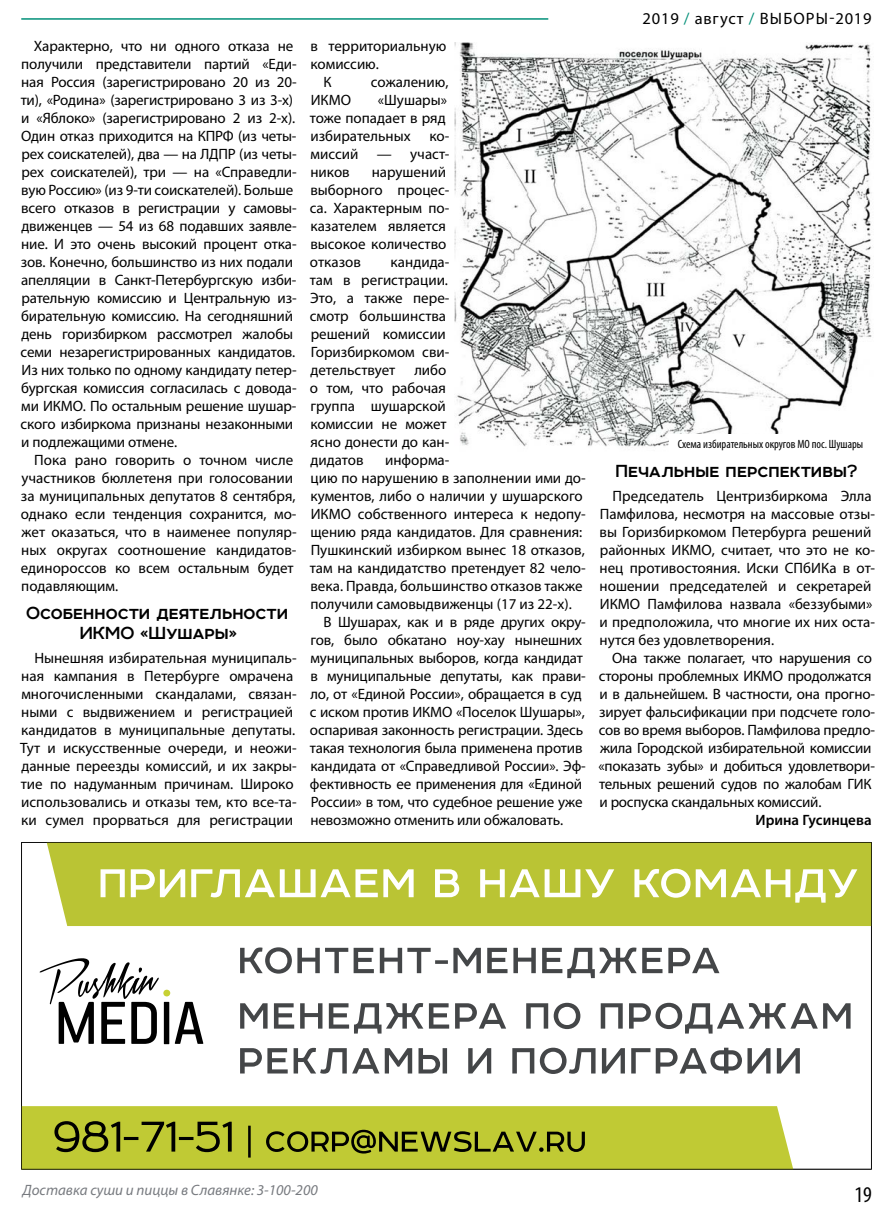
<style>
.page{position:relative;width:893px;height:1221px;background:#fff}
.page>*{position:absolute;margin:0;border:0;box-sizing:border-box;transform-origin:0 0}
.t1{font:condensed 22.5px "Myriad Pro";color:#000}
.t2{font:700 20.25px/19.5px "Room";color:#000;text-align:center}
.t3{font:16.5px "Myriad Pro";letter-spacing:.05em;color:#000}
.t4{font:15px/18px "Myriad Pro";letter-spacing:-.005em;color:#000}
.t5{font:italic 15px "Myriad Pro";color:#777a7f}
.t6{font:600 15px "Myriad Pro";color:#000}
.t7{font:condensed 12px "Myriad Pro";color:#000}
.s1{color:#008f78}
</style>
<div class="page">
<hr style="left:21px;top:18px;width:527px;height:2px;background:#008f78">
<svg style="left:21px;top:842px;width:851px;height:327px"></svg>
<div style="left:164px;top:1001px;width:5px;height:43px;background:#000"></div>
<svg style="left:40px;top:958px;width:163px;height:85px"></svg>
<svg style="left:240px;top:947px;width:479px;height:31px"></svg>
<svg style="left:240px;top:1002px;width:610px;height:31px"></svg>
<svg style="left:240px;top:1047px;width:560px;height:26px"></svg>
<svg style="left:101px;top:868px;width:756px;height:34px"></svg>
<svg style="left:54px;top:1121px;width:178px;height:31px;background:#889025"></svg>
<svg style="left:248px;top:1125px;width:337px;height:32px;background:#949c28"></svg>
<img style="left:455px;top:43px;width:417px;height:404px">
<div style="left:669px;top:434px;width:203px;height:18px;background:#fff"></div>
<p class="t4" style="left:21px;top:37px;width:278px;text-indent:13px">Характерно, что ни одного отказа не получили представители партий «Еди&shy;ная Россия (зарегистрировано 20 из 20- ти), «Родина» (зарегистрировано 3 из 3-х) и «Яблоко» (зарегистрировано 2 из 2-х).<br>Один отказ приходится на КПРФ (из четы&shy;рех соискателей), два — на ЛДПР (из четы&shy;рех соискателей), три — на «Справедли&shy;вую Россию» (из 9-ти соискателей). Больше всего отказов в регистрации у самовы&shy;движенцев — 54 из 68 подавших заявле&shy;ние. И это очень высокий процент отка&shy;зов. Конечно, большинство из них подали апелляции в Санкт-Петербургскую изби&shy;рательную комиссию и Центральную из&shy;бирательную комиссию. На сегодняшний день горизбирком рассмотрел жалобы семи незарегистрированных кандидатов.<br>Из них только по одному кандидату петер&shy;бургская комиссия согласилась с довода&shy;ми ИКМО. По остальным решение шушар&shy;ского избиркома признаны незаконными и подлежащими отмене.</p>
<p class="t4" style="left:21px;top:451px;width:277px;text-indent:14px">Пока рано говорить о точном числе участников бюллетеня при голосовании за муниципальных депутатов 8 сентября, однако если тенденция сохранится, мо&shy;жет оказаться, что в наименее популяр&shy;ных округах соотношение кандидатов&shy;единороссов ко всем остальным будет подавляющим.</p>
<h2 class="t2" style="left:26px;top:603px;width:263px">Особенности деятельности<br>ИКМО «Шушары»</h2>
<p class="t4" style="left:20px;top:649px;width:278px;text-indent:14px">Нынешняя избирательная муниципаль&shy;ная кампания в Петербурге омрачена многочисленными скандалами, связан&shy;ными с выдвижением и регистрацией кандидатов в муниципальные депутаты.<br>Тут и искусственные очереди, и неожи&shy;данные переезды комиссий, и их закры&shy;тие по надуманным причинам. Широко использовались и отказы тем, кто все-та&shy;ки сумел прорваться для регистрации</p>
<p class="t4" style="left:310px;top:37px;width:137px">в территориальную</p>
<p class="t4" style="left:310px;top:55px;width:70px">комиссию.</p>
<p class="t4" style="left:323px;top:73px;width:10px">К</p>
<p class="t4" style="left:371px;top:73px;width:79px">сожалению,</p>
<p class="t4" style="left:311px;top:91px;width:42px">ИКМО</p>
<p class="t4" style="left:310px;top:91px;width:139px;text-align:justify;text-indent:68px">«Шушары» тоже попадает в ряд избирательных</p>
<p class="t4" style="left:310px;top:127px;width:140px;text-align:justify;text-indent:119px">ко&shy;миссий — участ&shy;ников</p>
<p class="t4" style="left:310px;top:163px;width:141px;text-indent:62px">нарушений выборного процес&shy;са. Характерным по&shy;казателем является высокое количество отказов</p>
<p class="t4" style="left:310px;top:253px;width:141px;text-indent:81px">кандида&shy;там в регистрации.<br>Это, а также пере&shy;смотр большинства решений комиссии<br>Горизбиркомом сви&shy;детельствует</p>
<p class="t4" style="left:310px;top:361px;width:141px;text-indent:104px">либо о том, что рабочая группа шушарской комиссии не может ясно донести до кан&shy;дидатов</p>
<p class="t4" style="left:385px;top:451px;width:66px">информа-</p>
<p class="t4" style="left:310px;top:469px;width:277px">цию по нарушению в заполнении ими до-</p>
<p class="t4" style="left:310px;top:487px;width:274px">кументов, либо о наличии у шушарского</p>
<p class="t4" style="left:311px;top:505px;width:277px">ИКМО собственного интереса к недопу-</p>
<p class="t4" style="left:310px;top:523px;width:273px">щению ряда кандидатов. Для сравнения:</p>
<p class="t4" style="left:311px;top:541px;width:276px">Пушкинский избирком вынес 18 отказов,</p>
<p class="t4" style="left:310px;top:559px;width:277px">там на кандидатство претендует 82 чело-</p>
<p class="t4" style="left:310px;top:577px;width:274px">века. Правда, большинство отказов также</p>
<p class="t4" style="left:310px;top:595px;width:263px">получили самовыдвиженцы (17 из 22-х).</p>
<p class="t4" style="left:323px;top:613px;width:264px">В Шушарах, как и в ряде других окру-</p>
<p class="t4" style="left:310px;top:631px;width:273px">гов, было обкатано ноу-хау нынешних</p>
<p class="t4" style="left:310px;top:649px;width:274px">муниципальных выборов, когда кандидат</p>
<p class="t4" style="left:310px;top:667px;width:277px">в муниципальные депутаты, как прави-</p>
<p class="t4" style="left:310px;top:685px;width:273px">ло, от «Единой России», обращается в суд</p>
<p class="t4" style="left:310px;top:703px;width:277px">с иском против ИКМО «Поселок Шушары»,</p>
<p class="t4" style="left:310px;top:721px;width:275px">оспаривая законность регистрации. Здесь</p>
<p class="t4" style="left:310px;top:739px;width:274px">такая технология была применена против</p>
<p class="t4" style="left:310px;top:757px;width:277px">кандидата от «Справедливой России». Эф-</p>
<p class="t4" style="left:310px;top:775px;width:274px">фективность ее применения для «Единой</p>
<p class="t4" style="left:311px;top:793px;width:273px">России» в том, что судебное решение уже</p>
<p class="t4" style="left:310px;top:811px;width:254px">невозможно отменить или обжаловать.</p>
<p class="t3" style="left:642px;top:9px;width:231px">2019 <span class="s1">/</span> август <span class="s1">/</span> ВЫБОРЫ-2019</p>
<p class="t7" style="left:678px;top:436px;width:187px">Схема избирательных округов МО пос. Шушары</p>
<h2 class="t2" style="left:616px;top:461px;width:243px">Печальные перспективы?</h2>
<p class="t4" style="left:600px;top:487px;width:277px;text-indent:13px">Председатель Центризбиркома Элла Памфилова, несмотря на массовые отзы&shy;вы Горизбиркомом Петербурга решений районных ИКМО, считает, что это не ко&shy;нец противостояния. Иски СПбИКа в от&shy;ношении председателей и секретарей ИКМО Памфилова назвала «беззубыми» и предположила, что многие их них оста&shy;нутся без удовлетворения.</p>
<p class="t4" style="left:598px;top:649px;width:278px;text-indent:14px">Она также полагает, что нарушения со стороны проблемных ИКМО продолжатся и в дальнейшем. В частности, она прогно&shy;зирует фальсификации при подсчете голо&shy;сов во время выборов. Памфилова предло&shy;жила Городской избирательной комиссии «показать зубы» и добиться удовлетвори&shy;тельных решений судов по жалобам ГИК и роспуска скандальных комиссий.</p>
<p class="t6" style="left:756px;top:810px;width:118px">Ирина Гусинцева</p>
<p class="t5" style="left:23px;top:1180px;width:296px">Доставка суши и пиццы в Славянке: 3-100-200</p>
<h1 class="t1" style="left:854px;top:1180px;width:19px">19</h1>
</div>
